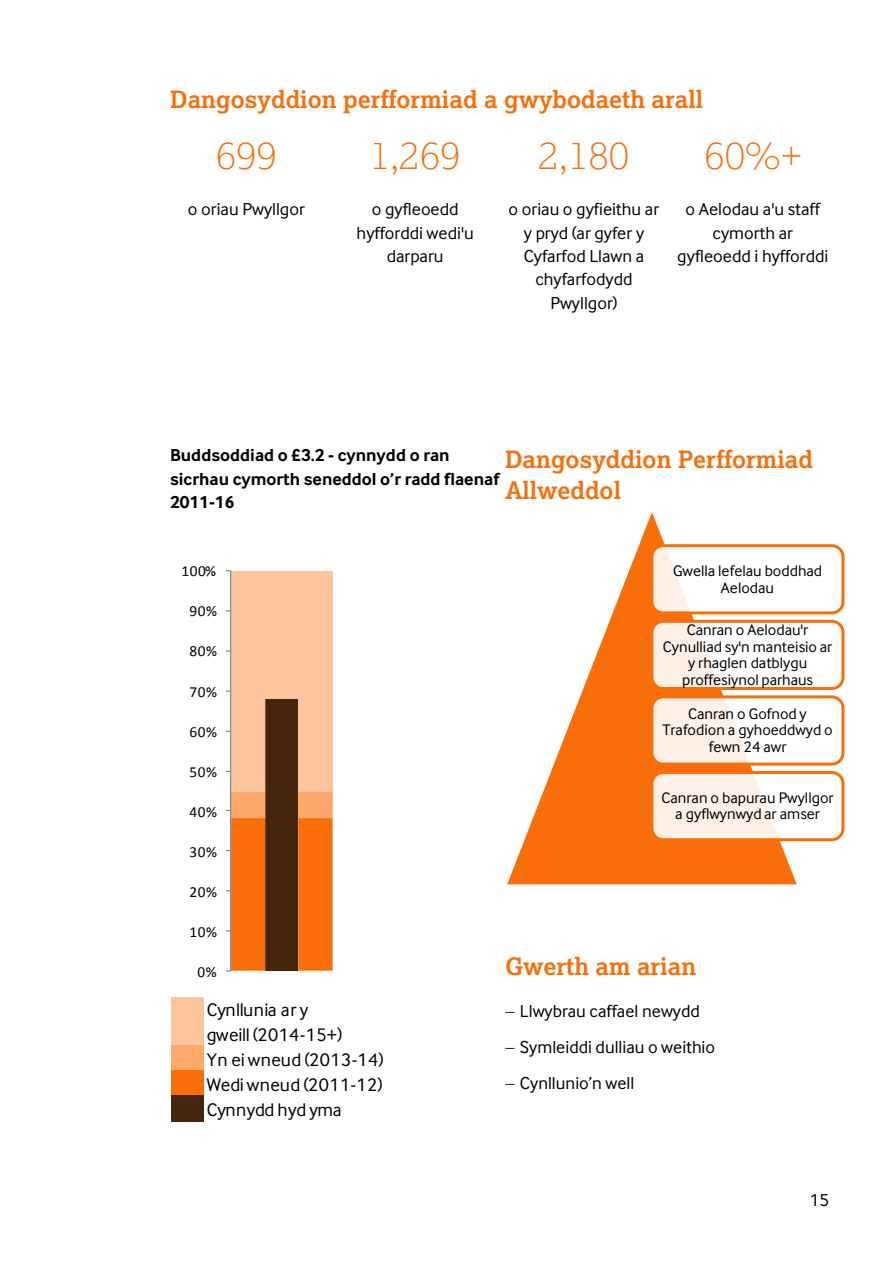
<style>
.page{position:relative;width:893px;height:1263px;background:#fff}
.page>*{position:absolute;margin:0;border:0;box-sizing:border-box;transform-origin:0 0}
.t1{font:39px "Cynulliad Serif Th";color:#fa6e0a}
.t2{font:700 24px/31.7px "Cynulliad Serif";color:#fa6e0a}
.t3{font:18.9px/24.9px "Cynulliad Sans";letter-spacing:.02em;color:#000;text-align:justify}
.t4{font:18px/23.2px "Cynulliad Sans";color:#000;text-align:center}
.t5{font:700 18px/23.2px "Cynulliad Sans";color:#000}
.t6{font:15.9px/16.8px "Cynulliad Sans";color:#000;text-align:center}
.t7{font:15.45px "Calibri";letter-spacing:.035em;color:#000}
.t8{font:15.3px "Calibri";color:#000}
</style>
<div class="page">
<div style="left:171px;top:997px;width:32px;height:50px;background:#fdc59b"></div>
<div style="left:171px;top:1046px;width:32px;height:26px;background:#fca96b"></div>
<div style="left:171px;top:1071px;width:32px;height:26px;background:#fa6e0a"></div>
<div style="left:171px;top:1095px;width:32px;height:27px;background:#46260a"></div>
<svg style="left:226px;top:570px;width:106px;height:402px;background:#d48f5d"></svg>
<svg style="left:507px;top:512px;width:296px;height:373px"></svg>
<div style="left:652px;top:546px;width:191px;height:67px;background:#fff;border-radius:11px"></div>
<div style="left:650px;top:544px;width:194px;height:70px;border:3px solid #fa6e0a;border-radius:11px"></div>
<div style="left:652px;top:621px;width:191px;height:67px;background:#fff;border-radius:11px;opacity:.9"></div>
<div style="left:650px;top:620px;width:194px;height:70px;border:3px solid #fa6e0a;border-radius:11px"></div>
<div style="left:652px;top:697px;width:191px;height:67px;background:#fff;border-radius:11px;opacity:.9"></div>
<div style="left:650px;top:695px;width:194px;height:71px;border:3px solid #fa6e0a;border-radius:11px"></div>
<div style="left:652px;top:772px;width:191px;height:68px;background:#fff;border-radius:11px;opacity:.9"></div>
<div style="left:650px;top:771px;width:194px;height:70px;border:3px solid #fa6e0a;border-radius:11px"></div>
<p class="t2" style="left:170px;top:83px;width:534px">Dangosyddion perfformiad a gwybodaeth arall</p>
<p class="t1" style="left:216px;top:132px;width:63px">699</p>
<p class="t4" style="left:188px;top:197px;width:118px">o oriau Pwyllgor</p>
<p class="t1" style="left:370px;top:132px;width:92px">1,269</p>
<p class="t4" style="left:357px;top:197px;width:119px">o gyfleoedd hyfforddi wedi'u darparu</p>
<p class="t1" style="left:538px;top:132px;width:92px">2,180</p>
<p class="t4" style="left:509px;top:197px;width:152px">o oriau o gyfieithu ar y pryd (ar gyfer y<br>Cyfarfod Llawn a chyfarfodydd<br>Pwyllgor)</p>
<p class="t1" style="left:704px;top:132px;width:99px">60%+</p>
<p class="t4" style="left:677px;top:197px;width:153px">o Aelodau a'u staff cymorth ar gyfleoedd i hyfforddi</p>
<p class="t5" style="left:170px;top:443px;width:331px">Buddsoddiad o £3.2 - cynnydd o ran sicrhau cymorth seneddol o’r radd flaenaf<br>2011-16</p>
<p class="t2" style="left:505px;top:442px;width:310px">Dangosyddion Perfformiad<br>Allweddol</p>
<p class="t7" style="left:182px;top:565px;width:36px">100%</p>
<p class="t6" style="left:673px;top:561px;width:151px">Gwella lefelau boddhad<br>Aelodau</p>
<p class="t6" style="left:663px;top:620px;width:171px">Canran o Aelodau'r<br>Cynulliad sy'n manteisio ar y rhaglen datblygu proffesiynol parhaus</p>
<p class="t6" style="left:662px;top:704px;width:172px">Canran o Gofnod y<br>Trafodion a gyhoeddwyd o fewn 24 awr</p>
<p class="t6" style="left:662px;top:788px;width:174px">Canran o bapurau Pwyllgor a gyflwynwyd ar amser</p>
<p class="t7" style="left:189px;top:605px;width:29px">90%</p>
<p class="t7" style="left:189px;top:645px;width:29px">80%</p>
<p class="t7" style="left:189px;top:685px;width:29px">70%</p>
<p class="t7" style="left:189px;top:725px;width:29px">60%</p>
<p class="t8" style="left:189px;top:765px;width:29px">50%</p>
<p class="t7" style="left:189px;top:805px;width:29px">40%</p>
<p class="t7" style="left:189px;top:845px;width:29px">30%</p>
<p class="t7" style="left:189px;top:885px;width:29px">20%</p>
<p class="t7" style="left:189px;top:925px;width:29px">10%</p>
<p class="t7" style="left:197px;top:965px;width:21px">0%</p>
<p class="t3" style="left:207px;top:996px;width:137px">Cynllunia ar y gweill (2014-15+)</p>
<p class="t3" style="left:207px;top:1046px;width:178px">Yn ei wneud (2013-14)<br>Wedi wneud (2011-12)<br>Cynnydd hyd yma</p>
<p class="t2" style="left:505px;top:950px;width:193px">Gwerth am arian</p>
<p class="t4" style="left:520px;top:998px;width:182px">Llwybrau caffael newydd</p>
<p class="t4" style="left:520px;top:1034px;width:197px">Symleiddi dulliau o weithio</p>
<p class="t4" style="left:520px;top:1070px;width:116px">Cynllunio’n well</p>
<p class="t4" style="left:810px;top:1187px;width:21px">15</p>
</div>
